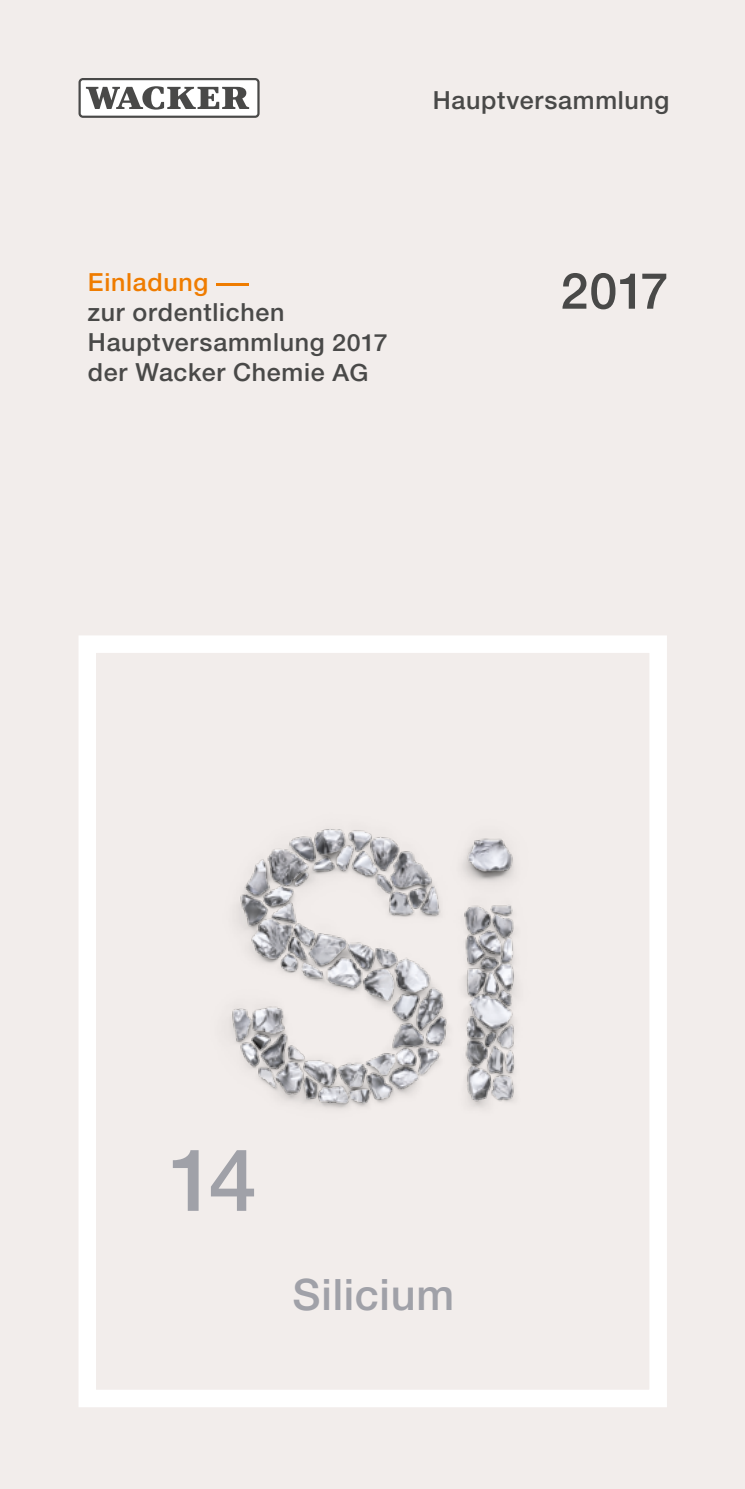
<style>
.page{position:relative;width:745px;height:1489px;background:#fff}
.page>*{position:absolute;margin:0;border:0;box-sizing:border-box;transform-origin:0 0}
.t1{font:500 86.5px "Helvetica Neue Wacker";color:#a0a1a8}
.t2{font:500 50px "Helvetica Neue Wacker";color:#494948}
.t3{font:500 43.25px "Helvetica Neue Wacker";letter-spacing:.015em;color:#a0a1a8}
.t4{font:500 25px/30px "Helvetica Neue Wacker";letter-spacing:.025em;color:#494948}
.t5{font:500 25px "Helvetica Neue Wacker";letter-spacing:.025em;color:#ef7c00}
.s1{font-size:23.75px}
</style>
<div class="page">
<div style="left:0;top:0;width:744px;height:1488px;background:#f2edeb"></div>
<svg style="left:78px;top:78px;width:181px;height:40px"></svg>
<div style="left:81px;top:80px;width:176px;height:36px;background:#fff;border-radius:2px"></div>
<svg style="left:86px;top:86px;width:163px;height:24px"></svg>
<img style="left:230px;top:829px;width:286px;height:280px">
<div style="left:78px;top:635px;width:588px;height:771px;border:18px solid #fff"></div>
<p class="t4" style="left:432px;top:85px;width:238px">Hauptversammlung</p>
<p class="t5" style="left:88px;top:267px;width:162px">Einladung –</p>
<p class="t4" style="left:88px;top:297px;width:301px">zur ordentlichen<br>Hauptversammlung <span class="s1">2017 </span>der Wacker Chemie <span class="s1">A G</span></p>
<h2 class="t2" style="left:560px;top:261px;width:109px">2017</h2>
<h1 class="t1" style="left:168px;top:1127px;width:90px">14</h1>
<h3 class="t3" style="left:292px;top:1268px;width:163px">Silicium</h3>
</div>
